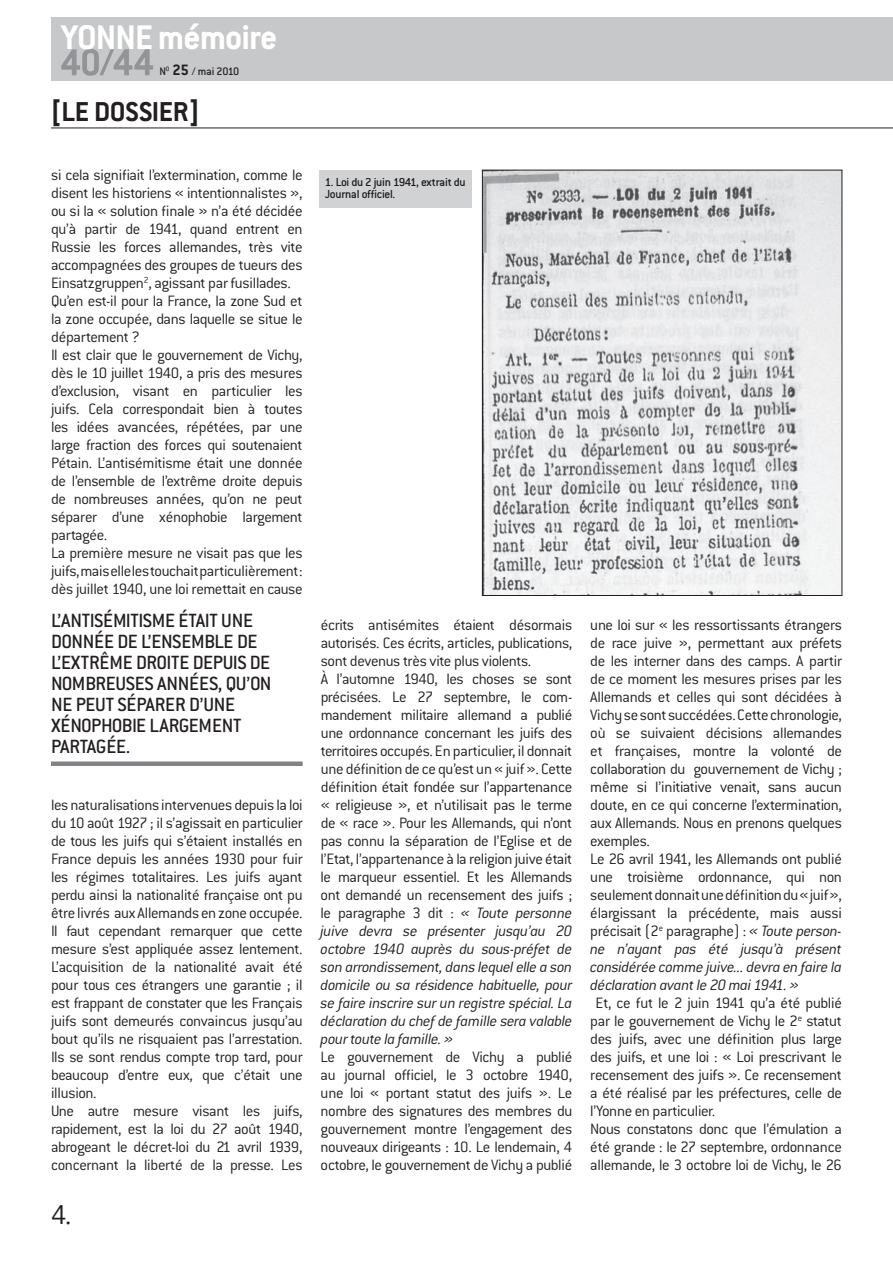
<style>
.page{position:relative;width:893px;height:1263px;background:#fff}
.page>*{position:absolute;margin:0;border:0;box-sizing:border-box;transform-origin:0 0}
.t1{font:700 37.5px "Conduit ITC";letter-spacing:-.025em;color:#fff}
.t2{font:700 30px "Conduit ITC";color:#231f20}
.t3{font:300 30px "Conduit ITC";color:#231f20}
.t4{font:500 21px/21px "Conduit ITC";letter-spacing:-.01em;color:#231f20}
.t5{font:300 16.5px/18px "Conduit ITC";letter-spacing:-.025em;color:#231f20}
.t6{font:500 12.75px/12px "Conduit ITC";letter-spacing:-.025em;color:#231f20}
.t7{font:500 12px "Conduit ITC";letter-spacing:-.045em;color:#231f20}
.s1{font-weight:700;font-size:16.5px}
.s2{font-style:italic}
</style>
<div class="page">
<div style="left:51px;top:17px;width:842px;height:64px;background:#c7c8ca"></div>
<svg style="left:61px;top:49px;width:92px;height:27px"></svg>
<hr style="left:51px;top:128px;width:842px;height:1px;background:#231f20">
<div style="left:51px;top:761px;width:252px;height:5px;background:#808285"></div>
<img style="left:484px;top:172px;width:356px;height:422px">
<div style="left:482px;top:170px;width:360px;height:426px;border:1px solid #231f20"></div>
<div style="left:319px;top:170px;width:153px;height:38px;background:#d1d2d4"></div>
<h1 class="t1" style="left:61px;top:15px;width:217px">YONNE MÉMOIRE</h1>
<p class="t7" style="left:159px;top:64px;width:81px">N<sup>O</sup> <span class="s1">25</span> / MAI 2010</p>
<h2 class="t2" style="left:51px;top:94px;width:150px">[LE DOSSIER]</h2>
<p class="t5" style="left:51px;top:166px;width:253px">si cela signifiait l’extermination, comme le disent les historiens « intentionnalistes », ou si la « solution finale » n’a été décidée qu’à partir de 1941, quand entrent en Russie les forces allemandes, très vite accompagnées des groupes de tueurs des Einsatzgruppen<sup>2</sup>, agissant par fusillades.<br>Qu’en est-il pour la France, la zone Sud et la zone occupée, dans laquelle se situe le département ?<br>Il est clair que le gouvernement de Vichy, dès le 10 juillet 1940, a pris des mesures d’exclusion, visant en particulier les juifs. Cela correspondait bien à toutes les idées avancées, répétées, par une large fraction des forces qui soutenaient Pétain. L’antisémitisme était une donnée de l’ensemble de l’extrême droite depuis de nombreuses années, qu’on ne peut séparer d’une xénophobie largement partagée.<br>La première mesure ne visait pas que les juifs, mais elle les touchait particulièrement : dès juillet 1940, une loi remettait en cause</p>
<p class="t4" style="left:51px;top:610px;width:222px">L’ANTISÉMITISME ÉTAIT UNE<br>DONNÉE DE L’ENSEMBLE DE<br>L’EXTRÊME DROITE DEPUIS DE<br>NOMBREUSES ANNÉES, QU’ON<br>NE PEUT SÉPARER D’UNE<br>XÉNOPHOBIE LARGEMENT<br>PARTAGÉE.</p>
<p class="t5" style="left:51px;top:796px;width:253px">les naturalisations intervenues depuis la loi du 10 août 1927 ; il s’agissait en particulier de tous les juifs qui s’étaient installés en France depuis les années 1930 pour fuir les régimes totalitaires. Les juifs ayant perdu ainsi la nationalité française ont pu être livrés aux Allemands en zone occupée.<br>Il faut cependant remarquer que cette mesure s’est appliquée assez lentement.<br>L’acquisition de la nationalité avait été pour tous ces étrangers une garantie ; il est frappant de constater que les Français juifs sont demeurés convaincus jusqu’au bout qu’ils ne risquaient pas l’arrestation.<br>Ils se sont rendus compte trop tard, pour beaucoup d’entre eux, que c’était une illusion.<br>Une autre mesure visant les juifs, rapidement, est la loi du 27 août 1940, abrogeant le décret-loi du 21 avril 1939, concernant la liberté de la presse. Les</p>
<h2 class="t3" style="left:51px;top:1198px;width:22px">4.</h2>
<p class="t6" style="left:325px;top:176px;width:142px">1. LOI DU 2 JUIN 1941, EXTRAIT DU<br>JOURNAL OFFICIEL.</p>
<p class="t5" style="left:321px;top:616px;width:253px">écrits antisémites étaient désormais autorisés. Ces écrits, articles, publications, sont devenus très vite plus violents.<br>À l’automne 1940, les choses se sont précisées. Le 27 septembre, le com&shy;mandement militaire allemand a publié une ordonnance concernant les juifs des territoires occupés. En particulier, il donnait une définition de ce qu’est un « juif ». Cette définition était fondée sur l’appartenance « religieuse », et n’utilisait pas le terme de « race ». Pour les Allemands, qui n’ont pas connu la séparation de l’Eglise et de l’Etat, l’appartenance à la religion juive était le marqueur essentiel. Et les Allemands ont demandé un recensement des juifs ; le paragraphe 3 dit : <span class="s2">« Toute personne juive devra se présenter jusqu’au 20 octobre 1940 auprès du sous-préfet de son arrondissement, dans lequel elle a son domicile ou sa résidence habituelle, pour se faire inscrire sur un registre spécial. La déclaration du chef de famille sera valable pour toute la famille. »</span></p>
<p class="t5" style="left:321px;top:1048px;width:253px;text-align:justify">Le gouvernement de Vichy a publié au journal officiel, le 3 octobre 1940, une loi « portant statut des juifs ». Le nombre des signatures des membres du gouvernement montre l’engagement des nouveaux dirigeants : 10. Le lendemain, 4 octobre, le gouvernement de Vichy a publié</p>
<p class="t5" style="left:590px;top:616px;width:253px">une loi sur « les ressortissants étrangers de race juive », permettant aux préfets de les interner dans des camps. A partir de ce moment les mesures prises par les Allemands et celles qui sont décidées à Vichy se sont succédées. Cette chronologie, où se suivaient décisions allemandes et françaises, montre la volonté de collaboration du gouvernement de Vichy ; même si l’initiative venait, sans aucun doute, en ce qui concerne l’extermination, aux Allemands. Nous en prenons quelques exemples.<br>Le 26 avril 1941, les Allemands ont publié une troisième ordonnance, qui non seulement donnait une définition du « juif », élargissant la précédente, mais aussi précisait (2<sup>e</sup> paragraphe) : <span class="s2">« Toute person&shy;ne n’ayant pas été jusqu’à présent considérée comme juive... devra en faire la déclaration avant le 20 mai 1941. »</span></p>
<p class="t5" style="left:590px;top:994px;width:253px;text-indent:5px">Et, ce fut le 2 juin 1941 qu’a été publié par le gouvernement de Vichy le 2<sup>e</sup> statut des juifs, avec une définition plus large des juifs, et une loi : « Loi prescrivant le recensement des juifs ». Ce recensement a été réalisé par les préfectures, celle de l’Yonne en particulier.<br>Nous constatons donc que l’émulation a été grande : le 27 septembre, ordonnance allemande, le 3 octobre loi de Vichy, le 26</p>
</div>
